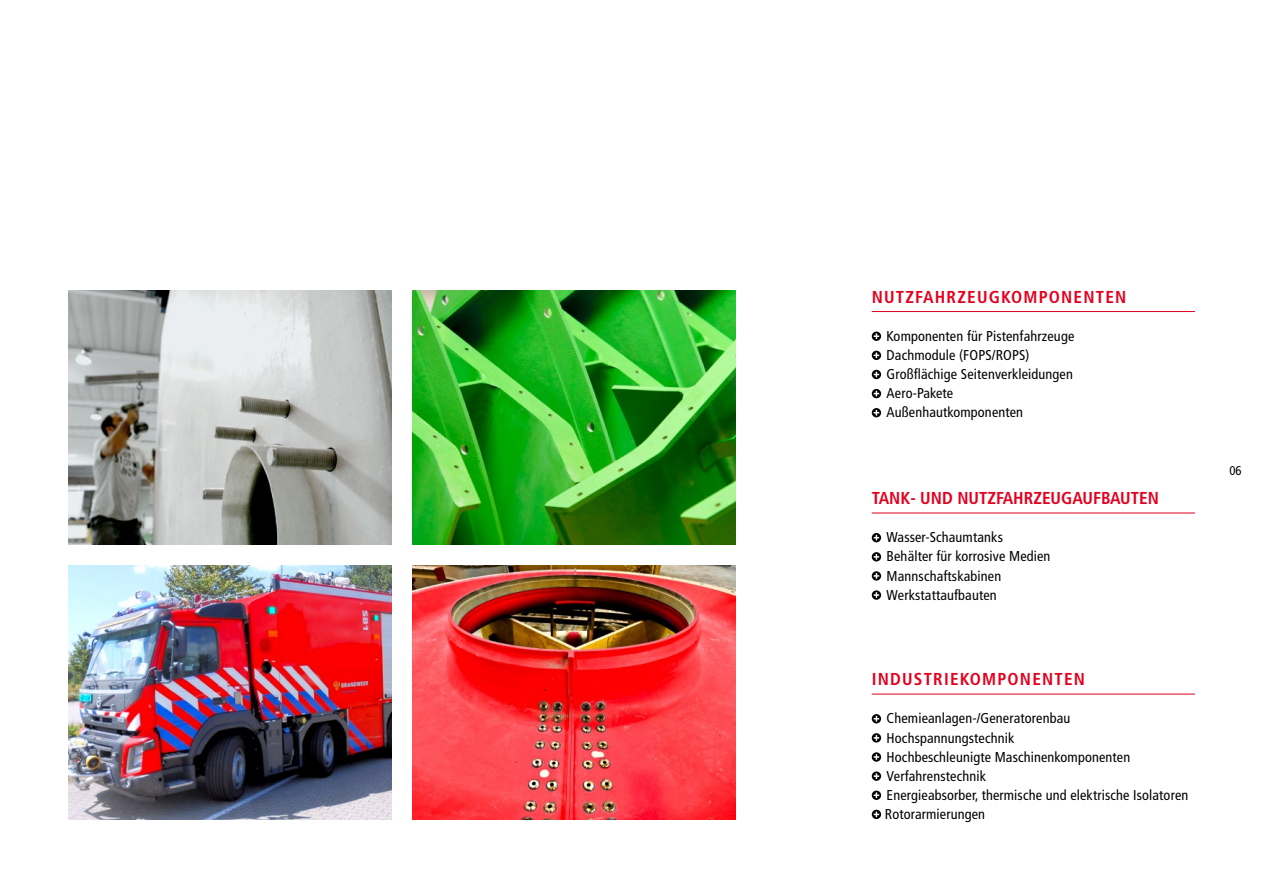
<style>
.page{position:relative;width:1263px;height:893px;background:#fff}
.page>*{position:absolute;margin:0;border:0;box-sizing:border-box;transform-origin:0 0}
.t1{font:700 condensed 17.25px "Frutiger LT";letter-spacing:.07em;color:#e3001f}
.t2{font:700 condensed 17.25px "Frutiger LT";color:#e3001f}
.t3{font:condensed 14.25px/19.2px "Frutiger LT";letter-spacing:.01em;color:#000}
.t4{font:condensed 12.75px "Frutiger LT";color:#000}
</style>
<div class="page">
<hr style="left:872px;top:311px;width:323px;height:1px;background:#e3001f">
<svg style="left:872px;top:332px;width:9px;height:9px"></svg>
<svg style="left:874px;top:333px;width:5px;height:6px"></svg>
<svg style="left:872px;top:351px;width:9px;height:9px"></svg>
<svg style="left:874px;top:353px;width:5px;height:5px"></svg>
<svg style="left:872px;top:370px;width:9px;height:9px"></svg>
<svg style="left:874px;top:372px;width:5px;height:5px"></svg>
<svg style="left:872px;top:389px;width:9px;height:9px"></svg>
<svg style="left:874px;top:391px;width:5px;height:5px"></svg>
<svg style="left:872px;top:408px;width:9px;height:9px"></svg>
<svg style="left:874px;top:410px;width:5px;height:6px"></svg>
<hr style="left:872px;top:513px;width:323px;height:1px;background:#e3001f">
<svg style="left:872px;top:533px;width:9px;height:9px"></svg>
<svg style="left:874px;top:535px;width:5px;height:5px"></svg>
<svg style="left:872px;top:552px;width:9px;height:9px"></svg>
<svg style="left:874px;top:554px;width:5px;height:6px"></svg>
<svg style="left:872px;top:571px;width:9px;height:10px"></svg>
<svg style="left:874px;top:573px;width:5px;height:6px"></svg>
<svg style="left:872px;top:590px;width:9px;height:10px"></svg>
<svg style="left:874px;top:592px;width:5px;height:6px"></svg>
<hr style="left:872px;top:694px;width:323px;height:1px;background:#e3001f">
<svg style="left:872px;top:714px;width:9px;height:9px"></svg>
<svg style="left:874px;top:716px;width:5px;height:6px"></svg>
<svg style="left:872px;top:733px;width:9px;height:10px"></svg>
<svg style="left:874px;top:735px;width:5px;height:6px"></svg>
<svg style="left:872px;top:752px;width:9px;height:10px"></svg>
<svg style="left:874px;top:754px;width:5px;height:6px"></svg>
<svg style="left:872px;top:771px;width:9px;height:10px"></svg>
<svg style="left:874px;top:773px;width:5px;height:6px"></svg>
<svg style="left:872px;top:791px;width:9px;height:9px"></svg>
<svg style="left:874px;top:792px;width:5px;height:6px"></svg>
<svg style="left:872px;top:810px;width:9px;height:9px"></svg>
<svg style="left:874px;top:812px;width:5px;height:5px"></svg>
<img style="left:68px;top:566px;width:323px;height:253px">
<img style="left:412px;top:566px;width:324px;height:253px">
<img style="left:68px;top:290px;width:323px;height:254px">
<img style="left:412px;top:290px;width:324px;height:254px">
<p class="t1" style="left:872px;top:286px;width:256px">NUTZFAHRZEUGKOMPONENTEN</p>
<p class="t3" style="left:887px;top:326px;width:189px">Komponenten für Pistenfahrzeuge<br>Dachmodule (FOPS/ROPS)<br>Großflächige Seitenverkleidungen<br>Aero-Pakete<br>Außenhautkomponenten</p>
<p class="t2" style="left:872px;top:488px;width:289px">TANK- UND NUTZFAHRZEUGAUFBAUTEN</p>
<p class="t3" style="left:887px;top:528px;width:165px">Wasser-Schaumtanks<br>Behälter für korrosive Medien<br>Mannschaftskabinen<br>Werkstattaufbauten</p>
<p class="t1" style="left:872px;top:669px;width:215px">INDUSTRIEKOMPONENTEN</p>
<p class="t3" style="left:885px;top:709px;width:305px">Chemieanlagen-/Generatorenbau Hochspannungstechnik<br>Hochbeschleunigte Maschinenkomponenten Verfahrenstechnik<br>Energieabsorber, thermische und elektrische Isolatoren Rotorarmierungen</p>
<p class="t4" style="left:1229px;top:463px;width:14px">06</p>
</div>
